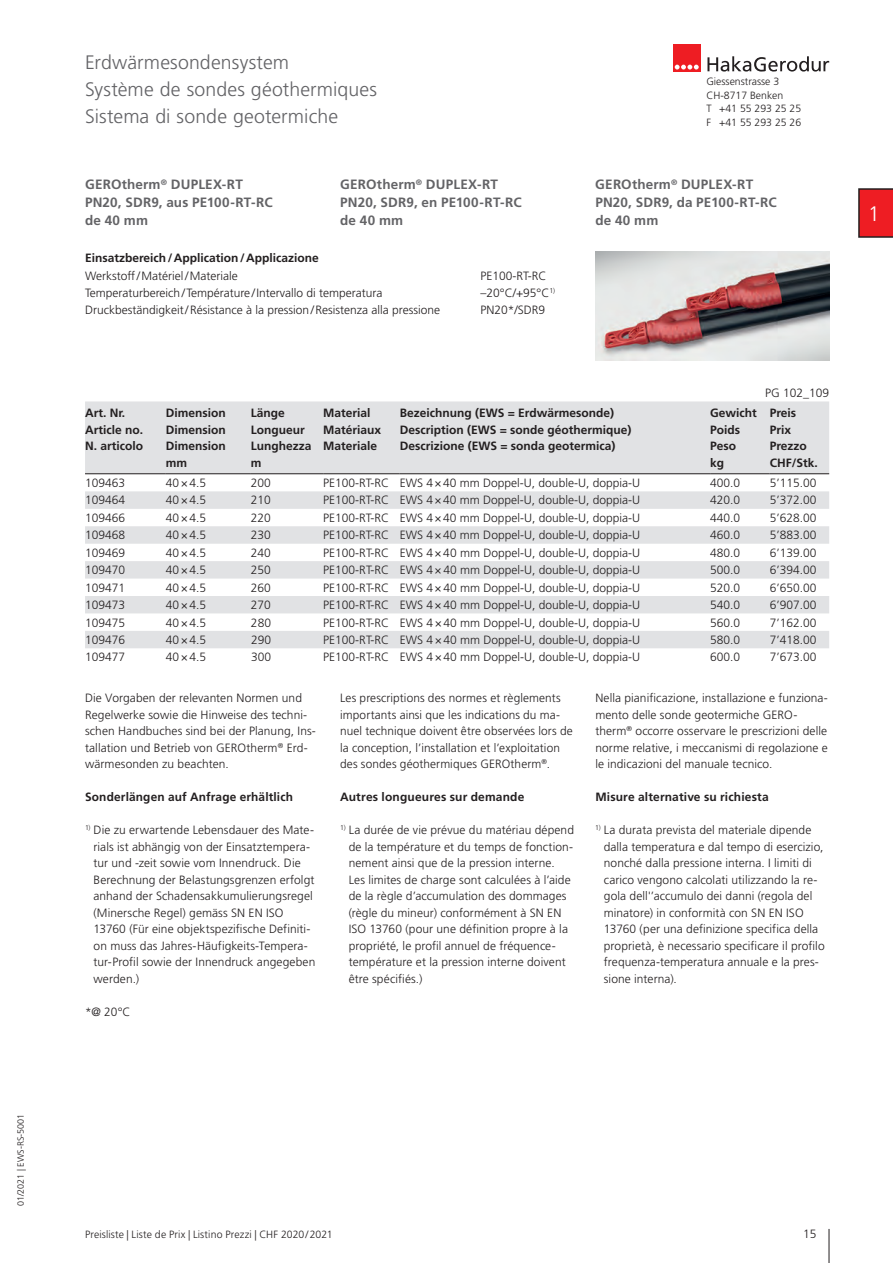
<style>
.page{position:relative;width:893px;height:1263px;background:#fff}
.page>*{position:absolute;margin:0;border:0;box-sizing:border-box;transform-origin:0 0}
.t1{font:300 21px "Frutiger LT Std";color:#fff}
.t2{font:300 19.5px/27px "Frutiger LT Std";letter-spacing:.005em;color:#636366}
.t3{font:700 13.5px/18px "Frutiger LT Std";letter-spacing:.01em;color:#636366}
.t4{font:300 12px/16.5px "Frutiger LT Std";letter-spacing:.005em;color:#231f20}
.t5{font:700 12px/16.5px "Frutiger LT Std";color:#231f20}
.t6{font:300 10.5px/13.5px "Frutiger LT Std";color:#231f20}
.t7{font:300 9px "Frutiger LT Std";color:#231f20}
</style>
<div class="page">
<div style="left:673px;top:44px;width:27px;height:27px;background:#ee1d23"></div>
<svg style="left:675px;top:65px;width:24px;height:5px"></svg>
<svg style="left:707px;top:56px;width:122px;height:16px"></svg>
<hr style="left:829px;top:1229px;width:1px;height:34px;background:#231f20">
<svg style="left:858px;top:188px;width:35px;height:50px;background:#d92026"></svg>
<svg style="left:85px;top:401px;width:744px;height:247px;fill:#e1e2e4"></svg>
<hr style="left:85px;top:473px;width:81px;height:1px;background:#231f20">
<hr style="left:166px;top:473px;width:85px;height:1px;background:#231f20">
<hr style="left:251px;top:473px;width:72px;height:1px;background:#231f20">
<hr style="left:323px;top:473px;width:77px;height:1px;background:#231f20">
<hr style="left:400px;top:473px;width:310px;height:1px;background:#231f20">
<hr style="left:710px;top:473px;width:60px;height:1px;background:#231f20">
<hr style="left:770px;top:473px;width:59px;height:1px;background:#231f20">
<img style="left:595px;top:252px;width:234px;height:108px">
<p class="t7" style="left:16px;top:1206px;width:94px;rotate:-90deg">01/2021 | EWS-RS-5001</p>
<h2 class="t2" style="left:85px;top:49px;width:293px">Erdwärmesondensystem<br>Système de sondes géothermiques<br>Sistema di sonde geotermiche</h2>
<p class="t3" style="left:85px;top:175px;width:189px">GEROtherm<sup>®</sup> DUPLEX-RT<br>PN20, SDR9, aus PE100-RT-RC de 40 mm</p>
<p class="t5" style="left:85px;top:250px;width:235px">Einsatzbereich/Application/Applicazione</p>
<p class="t4" style="left:85px;top:267px;width:154px">Werkstoff/Matériel/Materiale</p>
<p class="t4" style="left:480px;top:267px;width:67px">PE100-RT-RC</p>
<p class="t4" style="left:85px;top:285px;width:299px">Temperaturbereich/Température /Intervallo di temperatura</p>
<p class="t4" style="left:480px;top:285px;width:76px">–20°C/+95°C<sup>1)</sup></p>
<p class="t4" style="left:85px;top:302px;width:356px">Druckbeständigkeit/Résistance à la pression/Resistenza alla pressione</p>
<p class="t4" style="left:480px;top:302px;width:66px">PN20*/SDR9</p>
<p class="t3" style="left:340px;top:175px;width:183px">GEROtherm<sup>®</sup> DUPLEX-RT<br>PN20, SDR9, en PE100-RT-RC de 40 mm</p>
<p class="t6" style="left:706px;top:75px;width:96px">Giessenstrasse 3<br>CH-8717 Benken<br>T +41 55 293 25 25<br>F +41 55 293 25 26</p>
<p class="t3" style="left:595px;top:175px;width:183px">GEROtherm<sup>®</sup> DUPLEX-RT<br>PN20, SDR9, da PE100-RT-RC de 40 mm</p>
<p class="t4" style="left:765px;top:385px;width:66px">PG 102_109</p>
<p class="t5" style="left:85px;top:405px;width:60px">Art. Nr.<br>Article no.<br>N. articolo</p>
<p class="t5" style="left:166px;top:405px;width:61px;text-align:justify">Dimension Dimension Dimension mm</p>
<p class="t5" style="left:251px;top:405px;width:62px">Länge<br>Longueur<br>Lunghezza m</p>
<p class="t5" style="left:323px;top:405px;width:60px">Material<br>Matériaux<br>Materiale</p>
<p class="t5" style="left:400px;top:405px;width:233px">Bezeichnung (EWS = Erdwärmesonde)<br>Description (EWS = sonde géothermique)<br>Descrizione (EWS = sonda geotermica)</p>
<p class="t5" style="left:710px;top:405px;width:48px">Gewicht<br>Poids<br>Peso<br>kg</p>
<p class="t5" style="left:770px;top:405px;width:50px">Preis<br>Prix<br>Prezzo<br>CHF/Stk.</p>
<p class="t4" style="left:85px;top:475px;width:42px">109463</p>
<p class="t4" style="left:166px;top:475px;width:42px">40×4.5</p>
<p class="t4" style="left:251px;top:475px;width:22px">200</p>
<p class="t4" style="left:323px;top:475px;width:318px">PE100-RT-RC EWS 4×40 mm Doppel-U, double-U, doppia-U</p>
<p class="t4" style="left:710px;top:475px;width:32px">400.0</p>
<p class="t4" style="left:770px;top:475px;width:48px">5’115.00</p>
<p class="t4" style="left:85px;top:492px;width:42px">109464</p>
<p class="t4" style="left:166px;top:492px;width:42px">40×4.5</p>
<p class="t4" style="left:251px;top:492px;width:22px">210</p>
<p class="t4" style="left:323px;top:492px;width:318px">PE100-RT-RC EWS 4×40 mm Doppel-U, double-U, doppia-U</p>
<p class="t4" style="left:710px;top:492px;width:32px">420.0</p>
<p class="t4" style="left:770px;top:492px;width:48px">5’372.00</p>
<p class="t4" style="left:85px;top:510px;width:42px">109466</p>
<p class="t4" style="left:166px;top:510px;width:42px">40×4.5</p>
<p class="t4" style="left:251px;top:510px;width:22px">220</p>
<p class="t4" style="left:323px;top:510px;width:318px">PE100-RT-RC EWS 4×40 mm Doppel-U, double-U, doppia-U</p>
<p class="t4" style="left:710px;top:510px;width:32px">440.0</p>
<p class="t4" style="left:770px;top:510px;width:48px">5’628.00</p>
<p class="t4" style="left:85px;top:527px;width:42px">109468</p>
<p class="t4" style="left:166px;top:527px;width:42px">40×4.5</p>
<p class="t4" style="left:251px;top:527px;width:22px">230</p>
<p class="t4" style="left:323px;top:527px;width:318px">PE100-RT-RC EWS 4×40 mm Doppel-U, double-U, doppia-U</p>
<p class="t4" style="left:710px;top:527px;width:32px">460.0</p>
<p class="t4" style="left:770px;top:527px;width:48px">5’883.00</p>
<p class="t4" style="left:85px;top:544px;width:42px">109469</p>
<p class="t4" style="left:166px;top:544px;width:42px">40×4.5</p>
<p class="t4" style="left:251px;top:544px;width:22px">240</p>
<p class="t4" style="left:323px;top:544px;width:318px">PE100-RT-RC EWS 4×40 mm Doppel-U, double-U, doppia-U</p>
<p class="t4" style="left:710px;top:544px;width:32px">480.0</p>
<p class="t4" style="left:770px;top:544px;width:48px">6’139.00</p>
<p class="t4" style="left:85px;top:562px;width:42px">109470</p>
<p class="t4" style="left:166px;top:562px;width:42px">40×4.5</p>
<p class="t4" style="left:251px;top:562px;width:22px">250</p>
<p class="t4" style="left:323px;top:562px;width:318px">PE100-RT-RC EWS 4×40 mm Doppel-U, double-U, doppia-U</p>
<p class="t4" style="left:710px;top:562px;width:32px">500.0</p>
<p class="t4" style="left:770px;top:562px;width:48px">6’394.00</p>
<p class="t4" style="left:85px;top:579px;width:42px">109471</p>
<p class="t4" style="left:166px;top:579px;width:42px">40×4.5</p>
<p class="t4" style="left:251px;top:579px;width:22px">260</p>
<p class="t4" style="left:323px;top:579px;width:318px">PE100-RT-RC EWS 4×40 mm Doppel-U, double-U, doppia-U</p>
<p class="t4" style="left:710px;top:579px;width:32px">520.0</p>
<p class="t4" style="left:770px;top:579px;width:48px">6’650.00</p>
<p class="t4" style="left:85px;top:597px;width:42px">109473</p>
<p class="t4" style="left:166px;top:597px;width:42px">40×4.5</p>
<p class="t4" style="left:251px;top:597px;width:22px">270</p>
<p class="t4" style="left:323px;top:597px;width:318px">PE100-RT-RC EWS 4×40 mm Doppel-U, double-U, doppia-U</p>
<p class="t4" style="left:710px;top:597px;width:32px">540.0</p>
<p class="t4" style="left:770px;top:597px;width:48px">6’907.00</p>
<p class="t4" style="left:85px;top:614px;width:42px">109475</p>
<p class="t4" style="left:166px;top:614px;width:42px">40×4.5</p>
<p class="t4" style="left:251px;top:614px;width:22px">280</p>
<p class="t4" style="left:323px;top:614px;width:318px">PE100-RT-RC EWS 4×40 mm Doppel-U, double-U, doppia-U</p>
<p class="t4" style="left:710px;top:614px;width:32px">560.0</p>
<p class="t4" style="left:770px;top:614px;width:48px">7’162.00</p>
<p class="t4" style="left:85px;top:632px;width:42px">109476</p>
<p class="t4" style="left:166px;top:632px;width:42px">40×4.5</p>
<p class="t4" style="left:251px;top:632px;width:22px">290</p>
<p class="t4" style="left:323px;top:632px;width:318px">PE100-RT-RC EWS 4×40 mm Doppel-U, double-U, doppia-U</p>
<p class="t4" style="left:710px;top:632px;width:32px">580.0</p>
<p class="t4" style="left:770px;top:632px;width:48px">7’418.00</p>
<p class="t4" style="left:85px;top:649px;width:42px">109477</p>
<p class="t4" style="left:166px;top:649px;width:42px">40×4.5</p>
<p class="t4" style="left:251px;top:649px;width:22px">300</p>
<p class="t4" style="left:323px;top:649px;width:318px">PE100-RT-RC EWS 4×40 mm Doppel-U, double-U, doppia-U</p>
<p class="t4" style="left:710px;top:649px;width:32px">600.0</p>
<p class="t4" style="left:770px;top:649px;width:48px">7’673.00</p>
<p class="t4" style="left:85px;top:690px;width:232px">Die Vorgaben der relevanten Normen und Regelwerke sowie die Hinweise des techni&shy;schen Handbuches sind bei der Planung, Ins&shy;tallation und Betrieb von GEROtherm<sup>®</sup> Erd&shy;wärmesonden zu beachten.</p>
<p class="t5" style="left:85px;top:789px;width:210px">Sonderlängen auf Anfrage erhältlich</p>
<p class="t4" style="left:94px;top:822px;width:223px;text-indent:-9px"><sup>1)</sup> Die zu erwartende Lebensdauer des Mate&shy;rials ist abhängig von der Einsatztempera&shy;tur und -zeit sowie vom Innendruck. Die Berechnung der Belastungsgrenzen erfolgt anhand der Schadensakkumulierungsregel (Minersche Regel) gemäss SN EN ISO 13760 (Für eine objektspezifische Definiti&shy;on muss das Jahres-Häufigkeits-Tempera&shy;tur-Profil sowie der Innendruck angegeben werden.)</p>
<p class="t4" style="left:85px;top:1003px;width:47px">*@ 20°C</p>
<p class="t4" style="left:340px;top:690px;width:234px">Les prescriptions des normes et règlements importants ainsi que les indications du ma&shy;nuel technique doivent être observées lors de la conception, l’installation et l’exploitation des sondes géothermiques GEROtherm<sup>®</sup>.</p>
<p class="t5" style="left:340px;top:789px;width:186px">Autres longueures sur demande</p>
<p class="t4" style="left:349px;top:822px;width:227px;text-indent:-9px"><sup>1)</sup> La durée de vie prévue du matériau dépend de la température et du temps de fonction&shy;nement ainsi que de la pression interne.<br>Les limites de charge sont calculées à l’aide de la règle d’accumulation des dommages (règle du mineur) conformément à SN EN ISO 13760 (pour une définition propre à la propriété, le profil annuel de fréquence&shy;température et la pression interne doivent être spécifiés.)</p>
<p class="t4" style="left:595px;top:690px;width:234px">Nella pianificazione, installazione e funziona&shy;mento delle sonde geotermiche GERO&shy;therm<sup>®</sup> occorre osservare le prescrizioni delle norme relative, i meccanismi di regolazione e le indicazioni del manuale tecnico.</p>
<p class="t5" style="left:595px;top:789px;width:175px">Misure alternative su richiesta</p>
<p class="t4" style="left:604px;top:822px;width:222px;text-indent:-9px"><sup>1)</sup> La durata prevista del materiale dipende dalla temperatura e dal tempo di esercizio, nonché dalla pressione interna. I limiti di carico vengono calcolati utilizzando la re&shy;gola dell'’accumulo dei danni (regola del minatore) in conformità con SN EN ISO 13760 (per una definizione specifica della proprietà, è necessario specificare il profilo frequenza-temperatura annuale e la pres&shy;sione interna).</p>
<h1 class="t1" style="left:868px;top:202px;width:13px">1</h1>
<p class="t6" style="left:85px;top:1228px;width:249px">Preisliste | Liste de Prix | Listino Prezzi | CHF 2020/2021</p>
<p class="t4" style="left:803px;top:1226px;width:15px">15</p>
</div>
